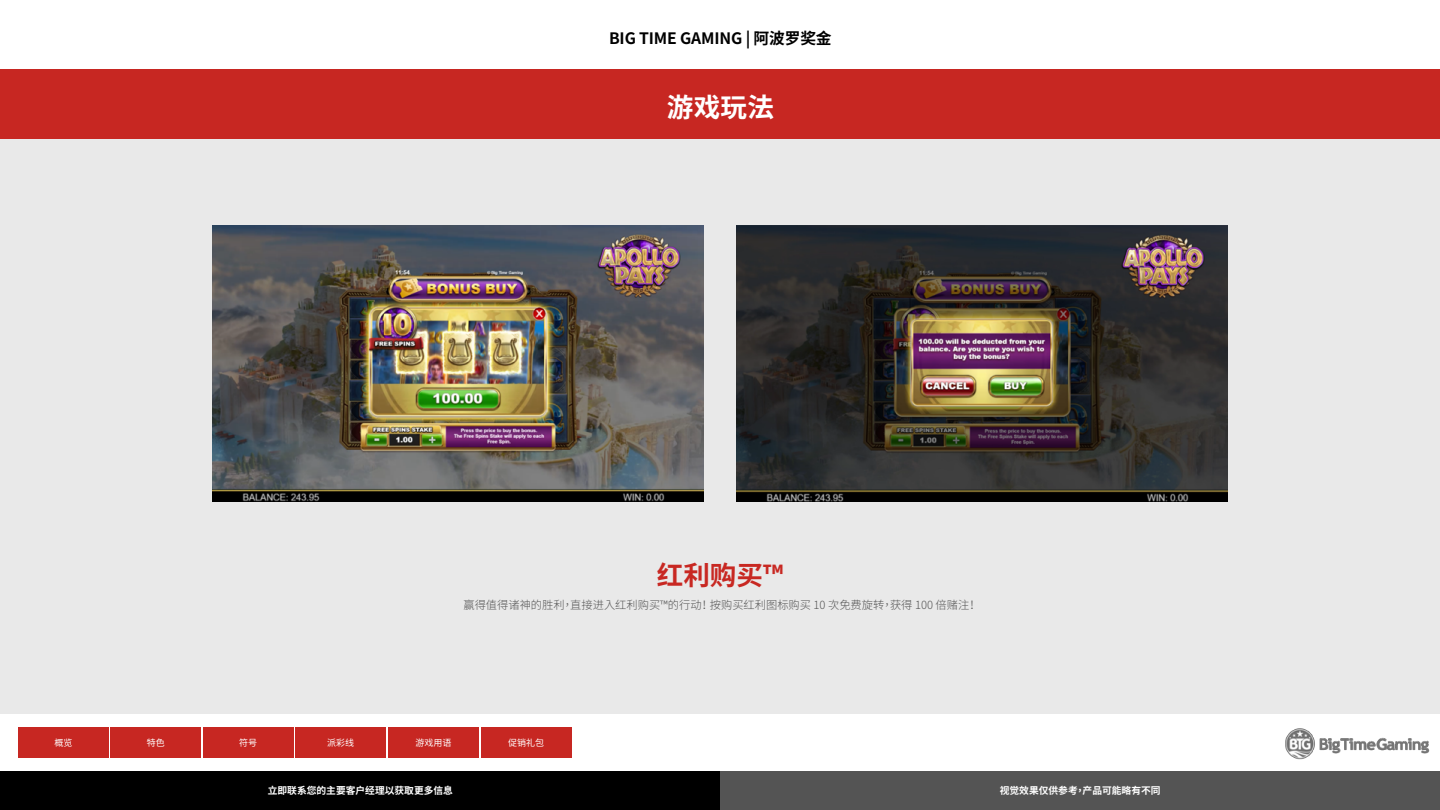
<style>
.page{position:relative;width:1440px;height:810px;background:#fff}
.page>*{position:absolute;margin:0;border:0;box-sizing:border-box;transform-origin:0 0}
.t1{font:700 26.55px "Noto Sans CJ Ktc";color:#c82822}
.t2{font:700 26.55px "Noto Sans CJ Ktc";color:#fff}
.t3{font:700 15.75px "Noto Sans CJ Ktc";letter-spacing:-.01em;color:#000}
.t4{font:300 11.25px "Noto Sans CJ Ktc";color:#545454}
.t5{font:700 9.75px "Noto Sans CJ Ktc";color:#fff}
.t6{font:9px "Noto Sans CJ Ktc";color:#fff}
</style>
<div class="page">
<div style="left:0;top:69px;width:1440px;height:645px;background:#e8e8e8"></div>
<div style="left:0;top:69px;width:1440px;height:69px;background:#c72722"></div>
<img style="left:1285px;top:728px;width:145px;height:32px">
<div style="left:18px;top:728px;width:91px;height:30px;background:#c72722"></div>
<div style="left:111px;top:728px;width:90px;height:30px;background:#c72722"></div>
<div style="left:203px;top:728px;width:90px;height:30px;background:#c72722"></div>
<div style="left:296px;top:728px;width:90px;height:30px;background:#c72722"></div>
<div style="left:388px;top:728px;width:91px;height:30px;background:#c72722"></div>
<div style="left:481px;top:728px;width:90px;height:30px;background:#c72722"></div>
<img style="left:213px;top:225px;width:490px;height:276px">
<img style="left:737px;top:225px;width:490px;height:276px">
<div style="left:0;top:771px;width:720px;height:39px;background:#000"></div>
<div style="left:720px;top:771px;width:720px;height:39px;background:#545454"></div>
<h2 class="t3" style="left:609px;top:29px;width:224px">BIG TIME GAMING | 阿波罗奖金</h2>
<h1 class="t2" style="left:667px;top:92px;width:109px">游戏玩法</h1>
<h1 class="t1" style="left:657px;top:560px;width:128px">红利购买™</h1>
<p class="t4" style="left:463px;top:598px;width:516px">赢得值得诸神的胜利，直接进入红利购买™的行动！ 按购买红利图标购买 10 次免费旋转，获得 100 倍赌注！</p>
<p class="t6" style="left:55px;top:738px;width:19px">概览</p>
<p class="t6" style="left:147px;top:738px;width:19px">特色</p>
<p class="t6" style="left:239px;top:738px;width:19px">符号</p>
<p class="t6" style="left:327px;top:738px;width:28px">派彩线</p>
<p class="t6" style="left:415px;top:738px;width:37px">游戏用语</p>
<p class="t6" style="left:508px;top:738px;width:37px">促销礼包</p>
<p class="t5" style="left:268px;top:785px;width:187px">立即联系您的主要客户经理以获取更多信息</p>
<p class="t5" style="left:1000px;top:785px;width:162px">视觉效果仅供参考，产品可能略有不同</p>
</div>
